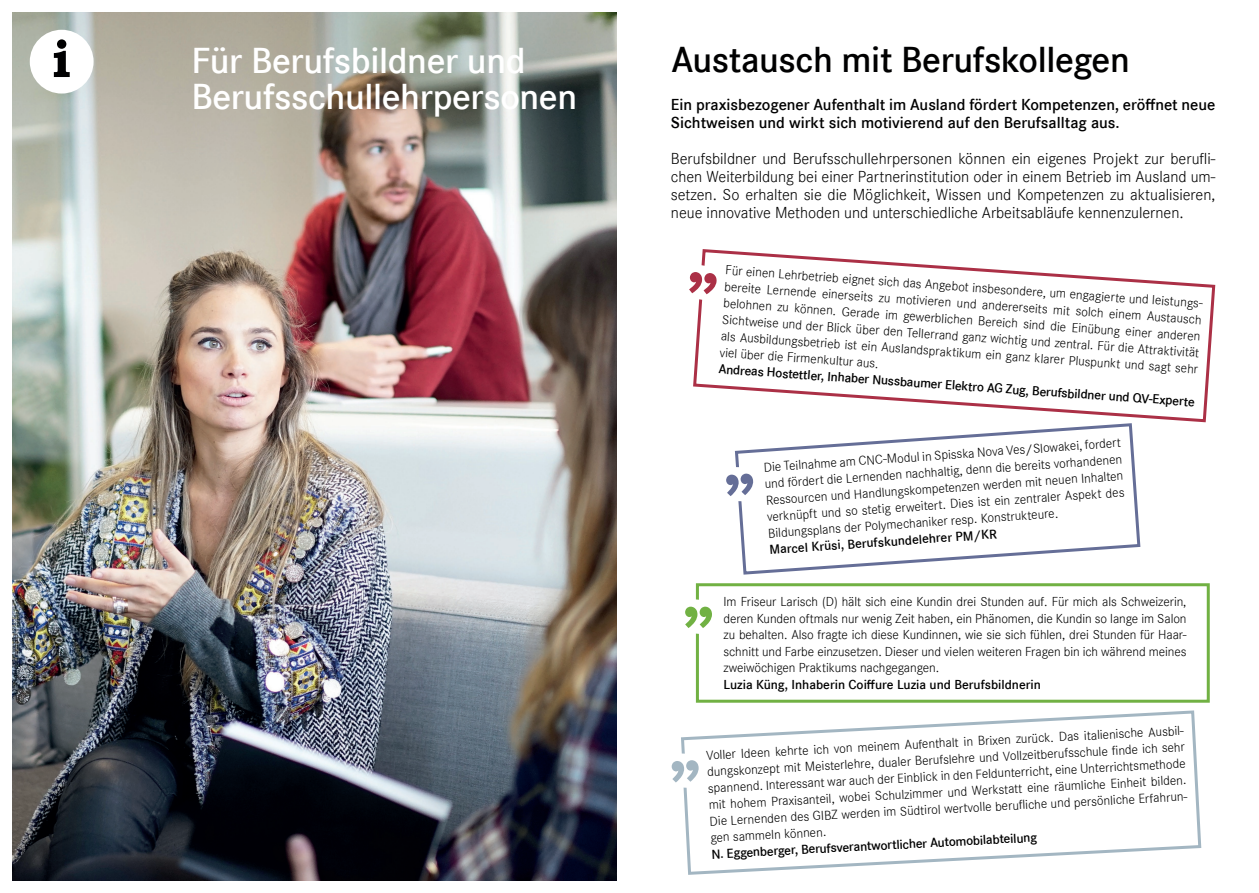
<style>
.page{position:relative;width:1259px;height:893px;background:#fff}
.page>*{position:absolute;margin:0;border:0;box-sizing:border-box;transform-origin:0 0}
.t1{font:700 60px "Bookman Old Style";color:#71b143}
.t2{font:700 52.5px "Bookman Old Style";color:#000001}
.t3{font:600 37.5px/36px "Corporate S";letter-spacing:-.01em;color:#fff}
.t4{font:600 37.5px "Corporate S";letter-spacing:-.01em;color:#000001}
.t5{font:16.5px/18px "Corporate S Ligh";color:#000001;text-align:justify}
.t6{font:600 16.5px/18px "Corporate S";color:#000001}
.t7{font:13.5px/16.5px "Corporate S Ligh";letter-spacing:-.005em;color:#000001}
.t8{font:600 13.5px "Corporate S";color:#000001}
</style>
<div class="page">
<img style="left:13px;top:13px;width:604px;height:867px">
<div style="left:30px;top:30px;width:64px;height:64px;background:#fff;border-radius:50%"></div>
<svg style="left:693px;top:249px;width:523px;height:174px"></svg>
<svg style="left:733px;top:422px;width:409px;height:153px"></svg>
<div style="left:696px;top:583px;width:513px;height:120px;border:3px solid #71b143"></div>
<svg style="left:695px;top:598px;width:5px;height:37px"></svg>
<svg style="left:681px;top:710px;width:521px;height:165px"></svg>
<svg style="left:693px;top:263px;width:28px;height:39px"></svg>
<svg style="left:733px;top:467px;width:23px;height:34px"></svg>
<svg style="left:681px;top:753px;width:20px;height:35px"></svg>
<h2 class="t2" style="left:52px;top:21px;width:20px">i</h2>
<h3 class="t3" style="left:191px;top:43px;width:387px">Für Berufsbildner und<br>Berufsschullehrpersonen</h3>
<h3 class="t4" style="left:671px;top:38px;width:460px">Austausch mit Berufskollegen</h3>
<p class="t6" style="left:671px;top:96px;width:546px">Ein praxisbezogener Aufenthalt im Ausland fördert Kompetenzen, eröffnet neue<br>Sichtweisen und wirkt sich motivierend auf den Berufsalltag aus.</p>
<p class="t5" style="left:671px;top:150px;width:546px">Berufsbildner und Berufsschullehrpersonen können ein eigenes Projekt zur berufli&shy;chen Weiterbildung bei einer Partnerinstitution oder in einem Betrieb im Ausland um&shy;setzen. So erhalten sie die Möglichkeit, Wissen und Kompetenzen zu aktualisieren, neue innovative Methoden und unterschiedliche Arbeitsabläufe kennenzulernen.</p>
<p class="t7" style="left:726px;top:262px;width:483px;rotate:4deg">Für einen Lehrbetrieb eignet sich das Angebot insbesondere, um engagierte und leistungs&shy;bereite Lernende einerseits zu motivieren und andererseits mit solch einem Austausch belohnen zu können. Gerade im gewerblichen Bereich sind die Einübung einer anderen Sichtweise und der Blick über den Tellerrand ganz wichtig und zentral. Für die Attraktivität als Ausbildungsbetrieb ist ein Auslandspraktikum ein ganz klarer Pluspunkt und sagt sehr viel über die Firmenkultur aus.</p>
<p class="t8" style="left:719px;top:361px;width:479px;rotate:4deg">Andreas Hostettler, Inhaber Nussbaumer Elektro AG Zug, Berufsbildner und QV-Experte</p>
<p class="t7" style="left:763px;top:459px;width:359px;text-align:justify;rotate:-4deg">Die Teilnahme am CNC-Modul in Spisska Nova Ves/Slowakei, fordert und fördert die Lernenden nachhaltig, denn die bereits vorhandenen Ressourcen und Handlungskompetenzen werden mit neuen Inhalten verknüpft und so stetig erweitert. Dies ist ein zentraler Aspekt des Bildungsplans der Polymechaniker resp. Konstrukteure.</p>
<p class="t8" style="left:769px;top:542px;width:229px;rotate:-4deg">Marcel Krüsi, Berufskundelehrer PM/KR</p>
<h1 class="t1" style="left:682px;top:553px;width:34px">„</h1>
<p class="t7" style="left:723px;top:593px;width:464px;text-align:justify">Im Friseur Larisch (D) hält sich eine Kundin drei Stunden auf. Für mich als Schweizerin, deren Kunden oftmals nur wenig Zeit haben, ein Phänomen, die Kundin so lange im Salon zu behalten. Also fragte ich diese Kundinnen, wie sie sich fühlen, drei Stunden für Haar&shy;schnitt und Farbe einzusetzen. Dieser und vielen weiteren Fragen bin ich während meines zweiwöchigen Praktikums nachgegangen.</p>
<p class="t8" style="left:723px;top:676px;width:319px">Luzia Küng, Inhaberin Coiffure Luzia und Berufsbildnerin</p>
<p class="t7" style="left:706px;top:747px;width:483px;rotate:-3deg">Voller Ideen kehrte ich von meinem Aufenthalt in Brixen zurück. Das italienische Ausbil&shy;dungskonzept mit Meisterlehre, dualer Berufslehre und Vollzeitberufsschule fi nde ich sehr spannend. Interessant war auch der Einblick in den Feldunterricht, eine Unterrichtsmethode mit hohem Praxisanteil, wobei Schulzimmer und Werkstatt eine räumliche Einheit bilden.<br>Die Lernenden des GIBZ werden im Südtirol wertvolle berufl iche und persönliche Erfahrun&shy;gen sammeln können.</p>
<p class="t8" style="left:711px;top:846px;width:328px;rotate:-3deg">N. Eggenberger, Berufsverantwortlicher Automobilabteilung</p>
</div>
